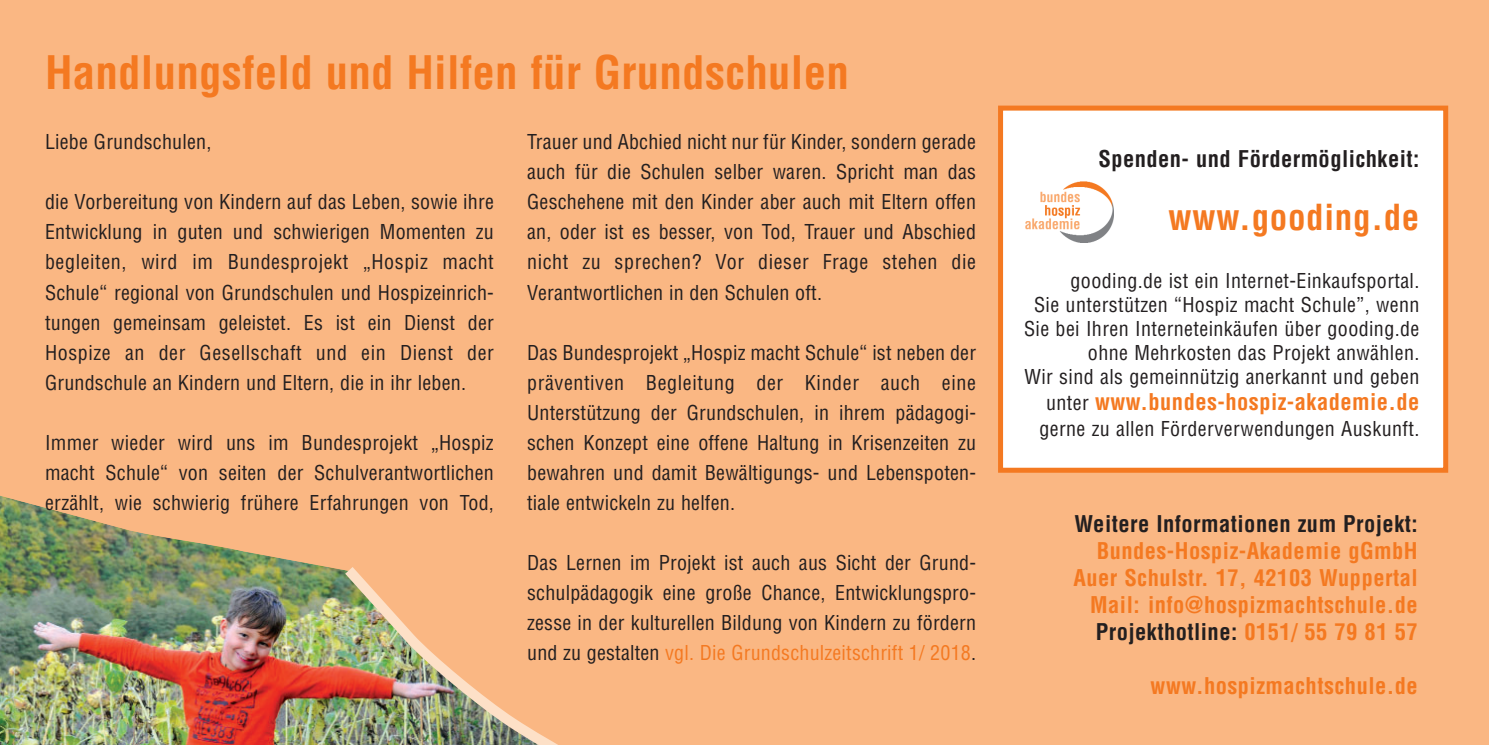
<style>
.page{position:relative;width:1489px;height:745px;background:#fff}
.page>*{position:absolute;margin:0;border:0;box-sizing:border-box;transform-origin:0 0}
.t1{font:700 condensed 45px "Helvetica LT Std";letter-spacing:.005em;color:#f47921}
.t2{font:700 condensed 35px "Helvetica LT Std";letter-spacing:.02em;color:#f47921}
.t3{font:700 condensed 22.5px/27px "Helvetica LT Std";letter-spacing:.02em;color:#f47921;text-align:right}
.t4{font:700 condensed 22.5px "Helvetica LT Std";letter-spacing:.02em;color:#231f20}
.t5{font:condensed 20px/30px "Helvetica LT Std";letter-spacing:.02em;color:#231f20;text-align:justify}
.s1{color:#f47921}
.s2{font-weight:400;font-size:20px;color:#231f20}
.s3{color:#231f20}
</style>
<div class="page">
<div style="left:0;top:0;width:1488px;height:743px;background:#fab783"></div>
<img style="left:0;top:495px;width:335px;height:249px">
<img style="left:335px;top:567px;width:280px;height:177px">
<div style="left:1000px;top:108px;width:445px;height:362px;background:#fff"></div>
<div style="left:998px;top:105px;width:449px;height:367px;border:5px solid #f47921"></div>
<img style="left:1025px;top:182px;width:88px;height:60px">
<h1 class="t1" style="left:45px;top:45px;width:805px">Handlungsfeld und Hilfen für Grundschulen</h1>
<p class="t5" style="left:45px;top:127px;width:168px">Liebe Grundschulen,</p>
<p class="t5" style="left:45px;top:187px;width:450px">die Vorbereitung von Kindern auf das Leben, sowie ihre Entwicklung in guten und schwierigen Momenten zu begleiten, wird im Bundesprojekt „Hospiz macht Schule“ regional von Grundschulen und Hospizeinrich&shy;tungen gemeinsam geleistet. Es ist ein Dienst der Hospize an der Gesellschaft und ein Dienst der Grundschule an Kindern und Eltern, die in ihr leben.</p>
<p class="t5" style="left:45px;top:427px;width:450px">Immer wieder wird uns im Bundesprojekt „Hospiz macht Schule“ von seiten der Schulverantwortlichen erzählt, wie schwierig frühere Erfahrungen von Tod,</p>
<p class="t5" style="left:527px;top:127px;width:450px">Trauer und Abchied nicht nur für Kinder, sondern gerade auch für die Schulen selber waren. Spricht man das Geschehene mit den Kinder aber auch mit Eltern offen an, oder ist es besser, von Tod, Trauer und Abschied nicht zu sprechen? Vor dieser Frage stehen die Verantwortlichen in den Schulen oft.</p>
<p class="t5" style="left:527px;top:337px;width:450px">Das Bundesprojekt „Hospiz macht Schule“ ist neben der präventiven Begleitung der Kinder auch eine Unterstützung der Grundschulen, in ihrem pädagogi&shy;schen Konzept eine offene Haltung in Krisenzeiten zu bewahren und damit Bewältigungs- und Lebenspoten&shy;tiale entwickeln zu helfen.</p>
<p class="t5" style="left:527px;top:547px;width:450px">Das Lernen im Projekt ist auch aus Sicht der Grund&shy;schulpädagogik eine große Chance, Entwicklungspro&shy;zesse in der kulturellen Bildung von Kindern zu fördern und zu gestalten <span class="s1">vgl. Die Grundschulzeitschrift 1/ 2018</span>.</p>
<p class="t4" style="left:1098px;top:145px;width:322px">Spenden- und Fördermöglichkeit:</p>
<h2 class="t2" style="left:1168px;top:195px;width:252px">www.gooding.de</h2>
<p class="t5" style="left:1023px;top:269px;width:397px;line-height:24px;text-align:right">gooding.de ist ein Internet-Einkaufsportal.<br>Sie unterstützen “Hospiz macht Schule”, wenn Sie bei Ihren Interneteinkäufen über gooding.de ohne Mehrkosten das Projekt anwählen.<br>Wir sind als gemeinnützig anerkannt und geben</p>
<p class="t3" style="left:1045px;top:388px;width:375px"><span class="s2">unter</span> www.bundes-hospiz-akademie.de</p>
<p class="t5" style="left:1039px;top:413px;width:381px">gerne zu allen Förderverwendungen Auskunft.</p>
<p class="t4" style="left:1074px;top:509px;width:345px">Weitere Informationen zum Projekt:</p>
<p class="t3" style="left:1073px;top:537px;width:346px">Bundes-Hospiz-Akademie gGmbH Auer Schulstr. 17, 42103 Wuppertal Mail: info@hospizmachtschule.de <span class="s3">Projekthotline:</span> 0151/ 55 79 81 57</p>
<p class="t3" style="left:1150px;top:672px;width:269px">www.hospizmachtschule.de</p>
</div>
